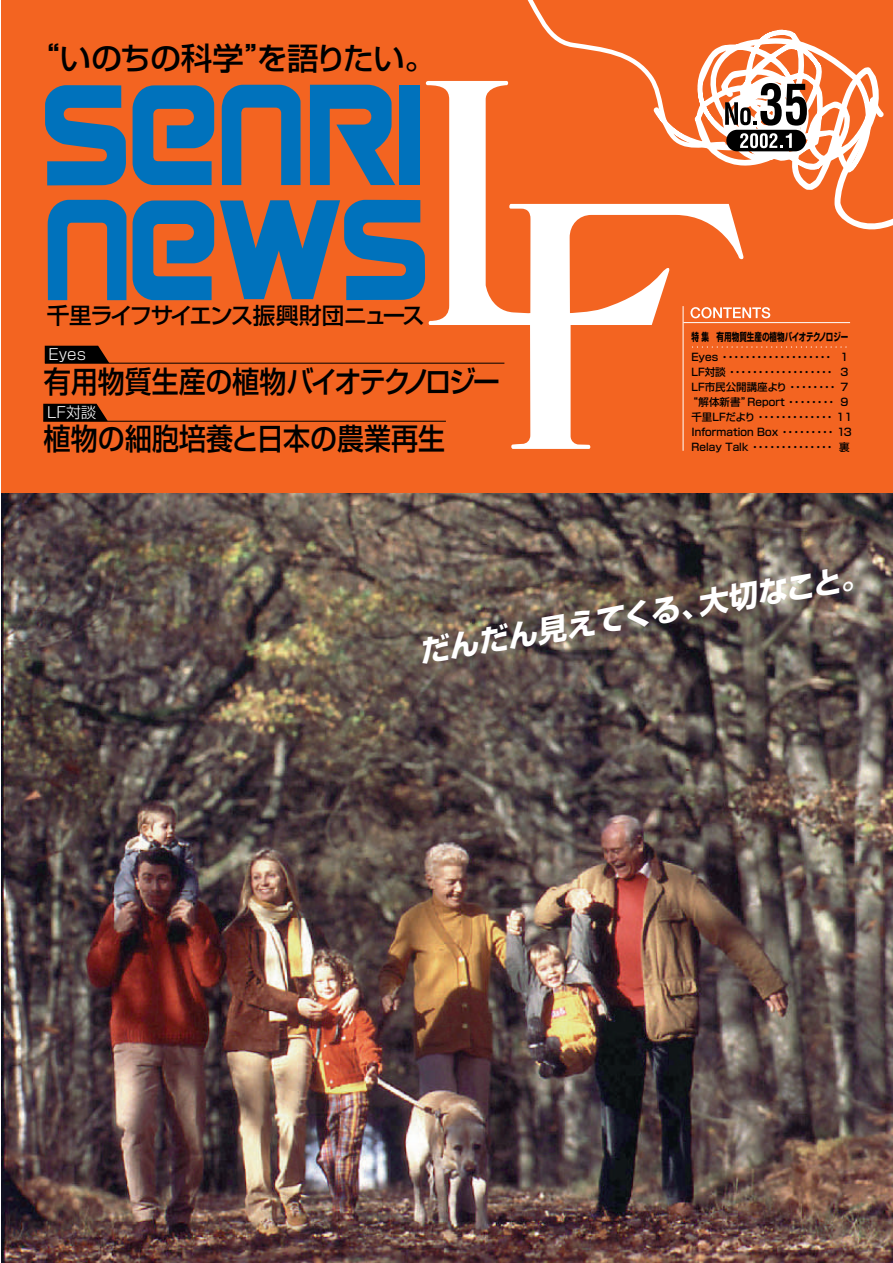
<style>
.page{position:relative;width:893px;height:1263px;background:#fff}
.page>*{position:absolute;margin:0;border:0;box-sizing:border-box;transform-origin:0 0}
.t1{font:500 31.2px "Shin Go";letter-spacing:-.02em;color:#000}
.t2{font:500 30px/56.8px "Shin Go";color:#000;scale:.9 1}
.t3{font:italic 700 29.55px "Shin Go";color:#fff}
.t4{font:500 22.65px "Shin Go";letter-spacing:-.085em;color:#000}
.t5{font:300 15px "Shin Go";color:#fff}
.t6{font:700 10.8px "Shin Go";color:#000;scale:.7 1}
.t7{font:500 10.5px/15px "Shin Go";color:#000;text-align:center}
</style>
<div class="page">
<img style="left:1px;top:493px;width:718px;height:770px">
<div style="left:1px;top:0;width:892px;height:493px;background:#f36421"></div>
<svg style="left:45px;top:85px;width:81px;height:100px"></svg>
<svg style="left:133px;top:85px;width:81px;height:100px"></svg>
<svg style="left:133px;top:200px;width:81px;height:100px"></svg>
<svg style="left:222px;top:85px;width:78px;height:100px"></svg>
<svg style="left:48px;top:200px;width:78px;height:100px"></svg>
<div style="left:399px;top:85px;width:21px;height:100px;background:#0072bc"></div>
<svg style="left:310px;top:85px;width:85px;height:100px"></svg>
<svg style="left:220px;top:200px;width:205px;height:100px"></svg>
<svg style="left:425px;top:81px;width:294px;height:368px"></svg>
<svg style="left:45px;top:346px;width:64px;height:17px"></svg>
<hr style="left:45px;top:363px;width:459px;height:1px;background:#000">
<svg style="left:43px;top:404px;width:65px;height:17px"></svg>
<hr style="left:43px;top:421px;width:403px;height:1px;background:#000">
<svg style="left:690px;top:307px;width:29px;height:11px"></svg>
<hr style="left:683px;top:322px;width:167px;height:1px;background:#fff">
<hr style="left:683px;top:306px;width:1px;height:145px;background:#fff">
<svg style="left:692px;top:346px;width:27px;height:2px"></svg>
<svg style="left:650px;top:43px;width:188px;height:160px"></svg>
<img style="left:719px;top:60px;width:174px;height:1203px">
<svg style="left:512px;top:0;width:295px;height:151px"></svg>
<h1 class="t1" style="left:28px;top:38px;width:409px">“いのちの科学”を語りたい。</h1>
<h3 class="t4" style="left:47px;top:300px;width:379px">千里ライフサイエンス振興財団ニュース</h3>
<h3 class="t5" style="left:49px;top:345px;width:39px">Eyes</h3>
<h2 class="t2" style="left:44px;top:352px;width:509px">有用物質生産の植物バイオテクノロジー植物の細胞培養と日本の農業再生</h2>
<h3 class="t5" style="left:47px;top:403px;width:50px">LF対談</h3>
<p class="t6" style="left:691px;top:330px;width:226px">特集 有用物質生産の植物バイオテクノロジー</p>
<p class="t7" style="left:687px;top:349px;width:166px">Eyes ・・・・・・・・・・・・・・・・・・・ 1<br>LF対談・・・・・・・・・・・・・・・・・・ 3<br>LF市民公開講座より・・・・・・・・ 7 “解体新書”Report・・・・・・・・ 9千里LFだより・・・・・・・・・・・・・ 1 1<br>Information Box・・・・・・・・・13<br>Relay Talk ・・・・・・・・・・・・・・裏</p>
<h3 class="t3" style="left:416px;top:634px;width:458px;rotate:-10deg">だんだん見えてくる、大切なこと。</h3>
</div>
